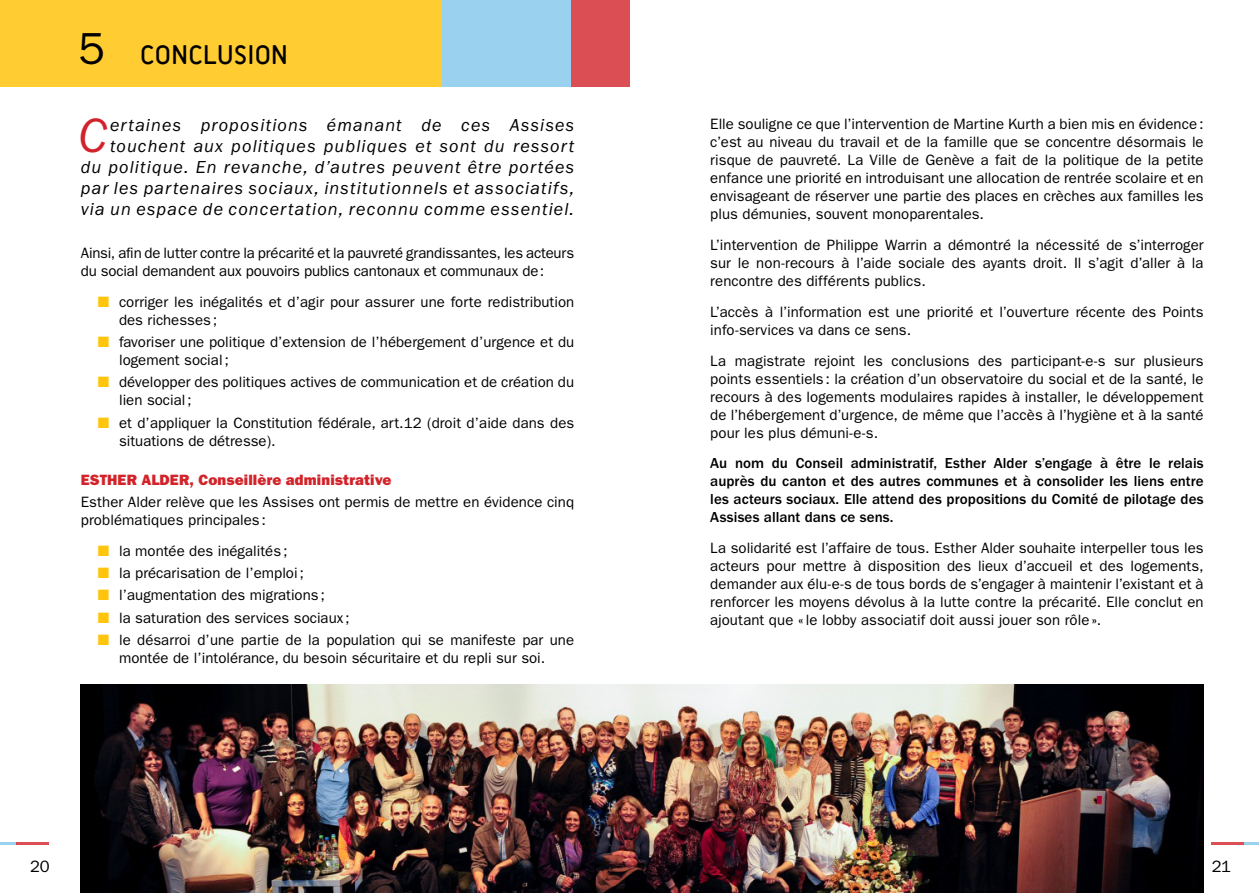
<style>
.page{position:relative;width:1259px;height:893px;background:#fff}
.page>*{position:absolute;margin:0;border:0;box-sizing:border-box;transform-origin:0 0}
.t1{font:italic 49.5px "ITC Franklin Gothic Std";color:#d2232a}
.t2{font:27.45px "Sci Fly Sans";letter-spacing:.015em;color:#000}
.t3{font:italic 18px/21px "ITC Franklin Gothic Std";letter-spacing:.06em;color:#000;text-align:right}
.t4{font:16.5px "ITC Franklin Gothic Std";color:#000}
.t5{font:15px/18px "ITC Franklin Gothic Std";color:#000}
.t6{font:500 15px/18px "ITC Franklin Gothic Std";letter-spacing:.005em;color:#000;text-align:justify}
.t7{font:15px "ITC Franklin Gothic Std Hvy";letter-spacing:.01em;color:#d2232a}
.s1{font-family:"ITC Franklin Gothic Std";font-size:45px}
.s2{color:#ffc40c}
</style>
<div class="page">
<svg style="left:0;top:843px;width:17px;height:2px"></svg>
<hr style="left:17px;top:843px;width:32px;height:2px;background:#d2232a">
<svg style="left:1243px;top:843px;width:16px;height:2px"></svg>
<hr style="left:1211px;top:843px;width:32px;height:2px;background:#d2232a">
<div style="left:0;top:0;width:442px;height:87px;background:#ffcd31"></div>
<div style="left:571px;top:0;width:58px;height:87px;background:#db4f54"></div>
<div style="left:442px;top:0;width:129px;height:87px;background:#9ad1ef"></div>
<img style="left:81px;top:684px;width:1122px;height:209px">
<h2 class="t2" style="left:78px;top:39px;width:211px"><span class="s1">5</span> CONCLUSION</h2>
<p class="t3" style="left:81px;top:115px;width:495px">ertaines propositions émanant de ces Assises touchent aux politiques publiques et sont du ressort<br>du politique. En revanche, d’autres peuvent être portées par les partenaires sociaux, institutionnels et associatifs, via un espace de concertation, reconnu comme essentiel.</p>
<p class="t5" style="left:81px;top:244px;width:495px">Ainsi, afin de lutter contre la précarité et la pauvreté grandissantes, les acteurs du social demandent aux pouvoirs publics cantonaux et communaux de:</p>
<p class="t5" style="left:119px;top:293px;width:456px;text-indent:-21px"><span class="s2">■</span> corriger les inégalités et d’agir pour assurer une forte redistribution des richesses;</p>
<p class="t5" style="left:119px;top:333px;width:456px;text-indent:-21px"><span class="s2">■</span> favoriser une politique d’extension de l’hébergement d’urgence et du logement social;</p>
<p class="t5" style="left:119px;top:373px;width:456px;text-indent:-21px"><span class="s2">■</span> développer des politiques actives de communication et de création du lien social;</p>
<p class="t5" style="left:119px;top:414px;width:457px;text-indent:-21px"><span class="s2">■</span> et d’appliquer la Constitution fédérale, art.12 (droit d’aide dans des situations de détresse).</p>
<p class="t7" style="left:81px;top:471px;width:312px">ESTHER ALDER, Conseillère administrative</p>
<p class="t5" style="left:81px;top:493px;width:495px">Esther Alder relève que les Assises ont permis de mettre en évidence cinq problématiques principales:</p>
<p class="t5" style="left:98px;top:542px;width:191px"><span class="s2">■</span> la montée des inégalités;</p>
<p class="t5" style="left:98px;top:564px;width:208px"><span class="s2">■</span> la précarisation de l’emploi;</p>
<p class="t5" style="left:98px;top:586px;width:229px"><span class="s2">■</span> l’augmentation des migrations;</p>
<p class="t5" style="left:98px;top:609px;width:253px"><span class="s2">■</span> la saturation des services sociaux ;</p>
<p class="t5" style="left:98px;top:631px;width:478px;text-align:center"><span class="s2">■</span> le désarroi d’une partie de la population qui se manifeste par une montée de l’intolérance, du besoin sécuritaire et du repli sur soi.</p>
<h1 class="t1" style="left:78px;top:109px;width:30px">C</h1>
<p class="t5" style="left:710px;top:115px;width:495px;text-align:justify">Elle souligne ce que l’intervention de Martine Kurth a bien mis en évidence: c’est au niveau du travail et de la famille que se concentre désormais le risque de pauvreté. La Ville de Genève a fait de la politique de la petite enfance une priorité en introduisant une allocation de rentrée scolaire et en envisageant de réserver une partie des places en crèches aux familles les plus démunies, souvent monoparentales.</p>
<p class="t5" style="left:710px;top:236px;width:495px;text-align:justify">L’intervention de Philippe Warrin a démontré la nécessité de s’interroger sur le non-recours à l’aide sociale des ayants droit. Il s’agit d’aller à la rencontre des différents publics.</p>
<p class="t5" style="left:710px;top:303px;width:495px">L’accès à l’information est une priorité et l’ouverture récente des Points info-services va dans ce sens.</p>
<p class="t5" style="left:710px;top:352px;width:495px;text-align:justify">La magistrate rejoint les conclusions des participant-e-s sur plusieurs points essentiels: la création d’un observatoire du social et de la santé, le recours à des logements modulaires rapides à installer, le développement de l’hébergement d’urgence, de même que l’accès à l’hygiène et à la santé pour les plus démuni-e-s.</p>
<p class="t6" style="left:710px;top:455px;width:495px">Au nom du Conseil administratif, Esther Alder s’engage à être le relais auprès du canton et des autres communes et à consolider les liens entre les acteurs sociaux. Elle attend des propositions du Comité de pilotage des Assises allant dans ce sens.</p>
<p class="t5" style="left:710px;top:539px;width:495px;text-align:justify">La solidarité est l’affaire de tous. Esther Alder souhaite interpeller tous les acteurs pour mettre à disposition des lieux d’accueil et des logements, demander aux élu-e-s de tous bords de s’engager à maintenir l’existant et à renforcer les moyens dévolus à la lutte contre la précarité. Elle conclut en ajoutant que « le lobby associatif doit aussi jouer son rôle».</p>
<p class="t4" style="left:30px;top:857px;width:21px">20</p>
<p class="t4" style="left:1211px;top:857px;width:21px">21</p>
</div>
